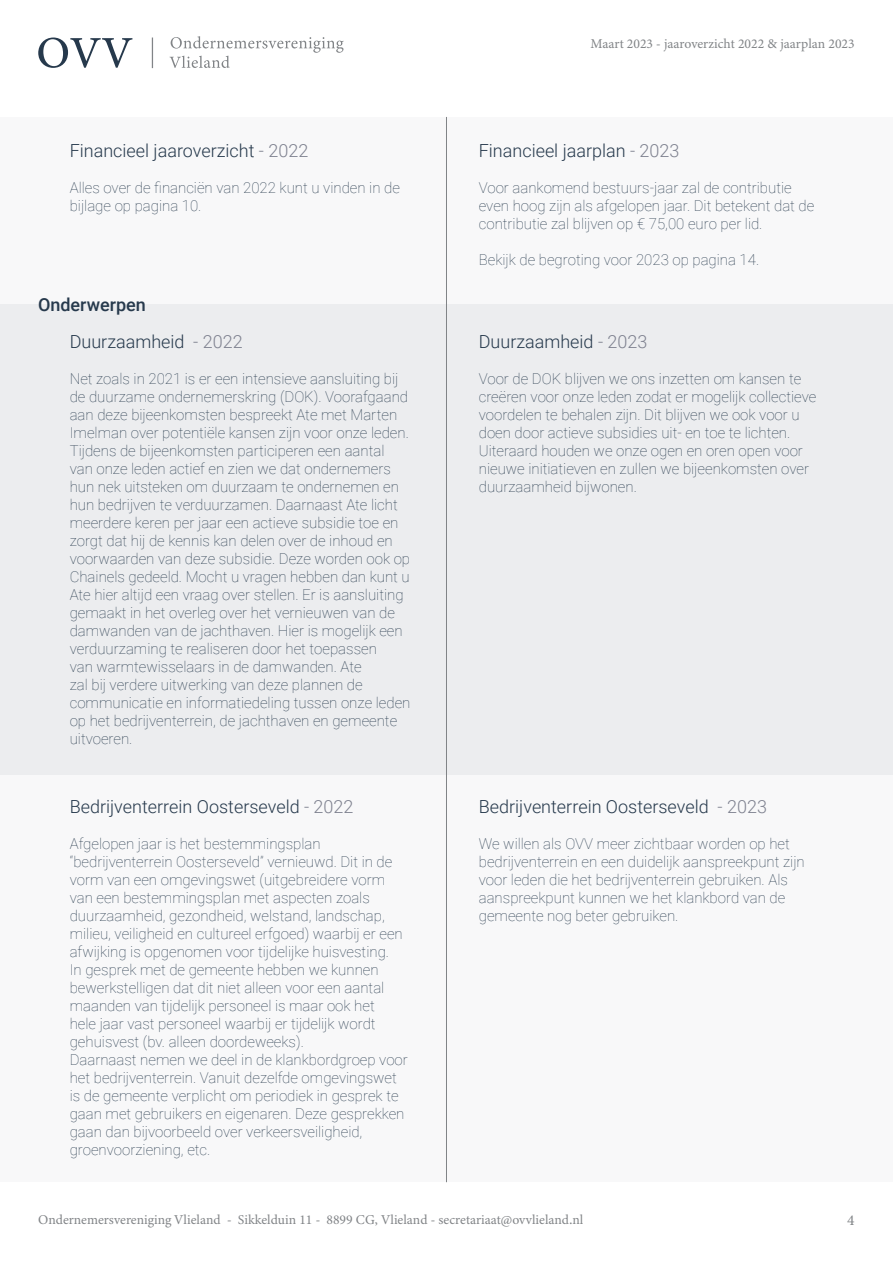
<style>
.page{position:relative;width:893px;height:1263px;background:#fff}
.page>*{position:absolute;margin:0;border:0;box-sizing:border-box;transform-origin:0 0}
.t1{font:300 18px "Roboto";color:#26394c}
.t2{font:500 18px "Roboto";color:#26394c}
.t3{font:100 15px/18px "Roboto";color:#26394c}
.t4{font:15px "Minion Variable Concept";color:#818487}
.t5{font:13.5px "Minion Variable Concept";color:#818487}
.s1{color:#7e818f}
</style>
<div class="page">
<svg style="left:38px;top:38px;width:94px;height:30px"></svg>
<svg style="left:170px;top:36px;width:174px;height:32px"></svg>
<hr style="left:152px;top:38px;width:1px;height:30px;background:#818487">
<div style="left:0;top:755px;width:893px;height:427px;background:#f8f8f9"></div>
<div style="left:0;top:117px;width:893px;height:198px;background:#f8f8f9"></div>
<div style="left:0;top:304px;width:893px;height:471px;background:#ecedef"></div>
<hr style="left:446px;top:117px;width:1px;height:1065px;background:#818487">
<p class="t1" style="left:70px;top:138px;width:240px">Financieel jaaroverzicht <span class="s1">- 2022</span></p>
<p class="t3" style="left:70px;top:178px;width:332px">Alles over de financiën van 2022 kunt u vinden in de bijlage op pagina 10.</p>
<p class="t2" style="left:38px;top:291px;width:109px">Onderwerpen</p>
<p class="t1" style="left:70px;top:329px;width:174px">Duurzaamheid <span class="s1">- 2022</span></p>
<p class="t3" style="left:70px;top:369px;width:342px">Net zoals in 2021 is er een intensieve aansluiting bij de duurzame ondernemerskring (DOK). Voorafgaand aan deze bijeenkomsten bespreekt Ate met Marten Imelman over potentiële kansen zijn voor onze leden.<br>Tijdens de bijeenkomsten participeren een aantal van onze leden actief en zien we dat ondernemers hun nek uitsteken om duurzaam te ondernemen en hun bedrijven te verduurzamen. Daarnaast Ate licht meerdere keren per jaar een actieve subsidie toe en zorgt dat hij de kennis kan delen over de inhoud en voorwaarden van deze subsidie. Deze worden ook op Chainels gedeeld. Mocht u vragen hebben dan kunt u Ate hier altijd een vraag over stellen. Er is aansluiting gemaakt in het overleg over het vernieuwen van de damwanden van de jachthaven. Hier is mogelijk een verduurzaming te realiseren door het toepassen<br>van warmtewisselaars in de damwanden. Ate<br>zal bij verdere uitwerking van deze plannen de communicatie en informatiedeling tussen onze leden op het bedrijventerrein, de jachthaven en gemeente uitvoeren.</p>
<p class="t1" style="left:70px;top:794px;width:285px">Bedrijventerrein Oosterseveld <span class="s1">- 2022</span></p>
<p class="t3" style="left:70px;top:834px;width:334px">Afgelopen jaar is het bestemmingsplan “bedrijventerrein Oosterseveld” vernieuwd. Dit in de vorm van een omgevingswet (uitgebreidere vorm van een bestemmingsplan met aspecten zoals duurzaamheid, gezondheid, welstand, landschap, milieu, veiligheid en cultureel erfgoed) waarbij er een afwijking is opgenomen voor tijdelijke huisvesting.<br>In gesprek met de gemeente hebben we kunnen bewerkstelligen dat dit niet alleen voor een aantal maanden van tijdelijk personeel is maar ook het hele jaar vast personeel waarbij er tijdelijk wordt gehuisvest (bv. alleen doordeweeks).</p>
<p class="t3" style="left:70px;top:1050px;width:340px">Daarnaast nemen we deel in de klankbordgroep voor het bedrijventerrein. Vanuit dezelfde omgevingswet is de gemeente verplicht om periodiek in gesprek te gaan met gebruikers en eigenaren. Deze gesprekken gaan dan bijvoorbeeld over verkeersveiligheid, groenvoorziening, etc.</p>
<p class="t5" style="left:590px;top:34px;width:266px">Maart 2023 - jaaroverzicht 2022 &amp; jaarplan 2023</p>
<p class="t1" style="left:479px;top:138px;width:202px">Financieel jaarplan <span class="s1">- 2023</span></p>
<p class="t3" style="left:479px;top:178px;width:337px">Voor aankomend bestuurs-jaar zal de contributie even hoog zijn als afgelopen jaar. Dit betekent dat de contributie zal blijven op € 75,00 euro per lid.</p>
<p class="t3" style="left:479px;top:250px;width:282px">Bekijk de begroting voor 2023 op pagina 14.</p>
<p class="t1" style="left:479px;top:329px;width:170px">Duurzaamheid <span class="s1">- 2023</span></p>
<p class="t3" style="left:479px;top:369px;width:339px">Voor de DOK blijven we ons inzetten om kansen te creëren voor onze leden zodat er mogelijk collectieve voordelen te behalen zijn. Dit blijven we ook voor u doen door actieve subsidies uit- en toe te lichten.<br>Uiteraard houden we onze ogen en oren open voor nieuwe initiatieven en zullen we bijeenkomsten over duurzaamheid bijwonen.</p>
<p class="t1" style="left:479px;top:794px;width:290px">Bedrijventerrein Oosterseveld <span class="s1">- 2023</span></p>
<p class="t3" style="left:479px;top:834px;width:327px">We willen als OVV meer zichtbaar worden op het bedrijventerrein en een duidelijk aanspreekpunt zijn voor leden die het bedrijventerrein gebruiken. Als aanspreekpunt kunnen we het klankbord van de gemeente nog beter gebruiken.</p>
<p class="t5" style="left:38px;top:1210px;width:547px">Ondernemersvereniging Vlieland - Sikkelduin 11 - 8899 CG, Vlieland - secretariaat@ovvlieland.nl</p>
<p class="t4" style="left:847px;top:1209px;width:9px">4</p>
</div>
